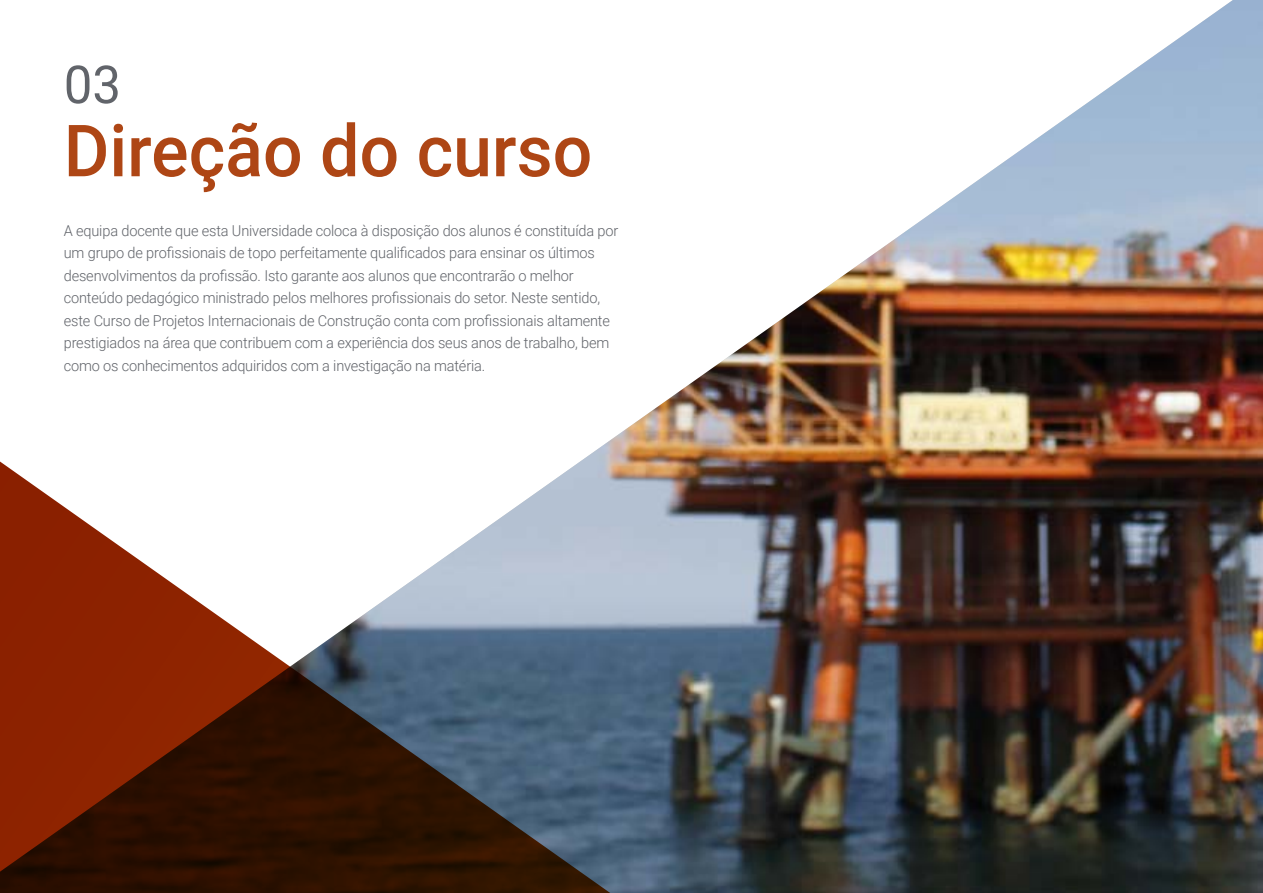
<style>
.page{position:relative;width:1263px;height:893px;background:#fff}
.page>*{position:absolute;margin:0;border:0;box-sizing:border-box;transform-origin:0 0}
.t1{font:500 72px "Roboto";color:#ae4615}
.t2{font:52.5px "Roboto";color:#61646a}
.t3{font:300 15px/22.5px "Roboto";letter-spacing:-.01em;color:#61646a}
</style>
<div class="page">
<img style="left:602px;top:0;width:661px;height:893px">
<svg style="left:0;top:446px;width:640px;height:447px"></svg>
<h2 class="t2" style="left:64px;top:48px;width:59px">03</h2>
<h1 class="t1" style="left:64px;top:100px;width:530px">Direção do curso</h1>
<p class="t3" style="left:64px;top:218px;width:556px">A equipa docente que esta Universidade coloca à disposição dos alunos é constituída por um grupo de profissionais de topo perfeitamente qualificados para ensinar os últimos desenvolvimentos da profissão. Isto garante aos alunos que encontrarão o melhor conteúdo pedagógico ministrado pelos melhores profissionais do setor. Neste sentido, este Curso de Projetos Internacionais de Construção conta com profissionais altamente prestigiados na área que contribuem com a experiência dos seus anos de trabalho, bem como os conhecimentos adquiridos com a investigação na matéria.</p>
</div>
